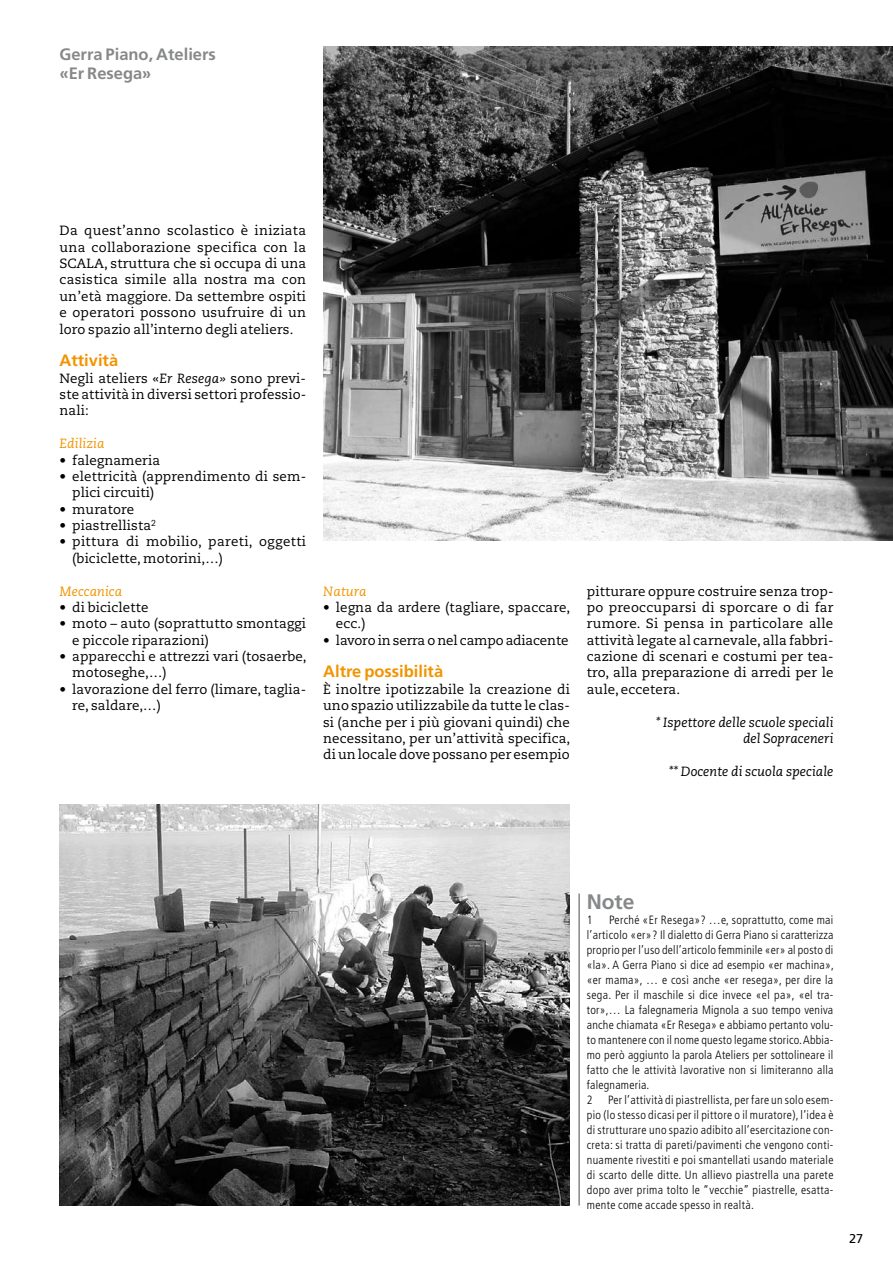
<style>
.page{position:relative;width:893px;height:1263px;background:#fff}
.page>*{position:absolute;margin:0;border:0;box-sizing:border-box;transform-origin:0 0}
.t1{font:700 21px "Frutiger";color:#87888a}
.t2{font:700 16.5px/19.5px "Frutiger";color:#87888a}
.t3{font:700 16.5px "Frutiger";color:#f29400}
.t4{font:13.35px/16.4px "Caecilia";letter-spacing:.01em;color:#000}
.t5{font:italic 13.35px/16.4px "Caecilia";letter-spacing:.01em;color:#000;text-align:right}
.t6{font:13.35px "Caecilia";letter-spacing:-.01em;color:#000}
.t7{font:italic 13.35px "Caecilia";letter-spacing:.01em;color:#f29400}
.t8{font:12.75px "Frutiger";color:#000}
.t9{font:300 condensed 12px/15px "Frutiger";letter-spacing:.02em;color:#000}
.s1{font-style:italic}
</style>
<div class="page">
<img style="left:60px;top:804px;width:510px;height:401px">
<hr style="left:578px;top:893px;width:2px;height:312px;background:#87888a">
<img style="left:323px;top:47px;width:570px;height:493px">
<p class="t2" style="left:60px;top:44px;width:158px">Gerra Piano, Ateliers «Er Resega»</p>
<p class="t4" style="left:60px;top:223px;width:248px;text-align:justify">Da quest’anno scolastico è iniziata una collaborazione specifica con la SCALA, struttura che si occupa di una casistica simile alla nostra ma con un’età maggiore. Da settembre ospiti e operatori possono usufruire di un loro spazio all’interno degli ateliers.</p>
<p class="t3" style="left:60px;top:351px;width:60px">Attività</p>
<p class="t4" style="left:60px;top:370px;width:248px;text-align:justify">Negli ateliers «<span class="s1">Er Resega»</span> sono previ&shy;ste attività in diversi settori professio&shy;nali:</p>
<p class="t7" style="left:60px;top:436px;width:46px">Edilizia</p>
<p class="t4" style="left:60px;top:452px;width:102px">• falegnameria</p>
<p class="t4" style="left:72px;top:468px;width:235px;text-indent:-13px">• elettricità (apprendimento di sem&shy;plici circuiti)</p>
<p class="t4" style="left:60px;top:501px;width:76px">• muratore</p>
<p class="t4" style="left:60px;top:517px;width:98px">• piastrellista<sup>2</sup></p>
<p class="t4" style="left:72px;top:534px;width:235px;text-indent:-13px">• pittura di mobilio, pareti, oggetti (biciclette, motorini,…)</p>
<p class="t7" style="left:60px;top:583px;width:64px">Meccanica</p>
<p class="t4" style="left:60px;top:599px;width:90px">• di biciclette</p>
<p class="t4" style="left:72px;top:616px;width:235px;text-indent:-13px">• moto – auto (soprattutto smontaggi e piccole riparazioni)</p>
<p class="t4" style="left:72px;top:648px;width:236px;text-indent:-13px">• apparecchi e attrezzi vari (tosaerbe, motoseghe,…)</p>
<p class="t4" style="left:72px;top:681px;width:235px;text-indent:-13px">• lavorazione del ferro (limare, taglia&shy;re, saldare,…)</p>
<p class="t7" style="left:323px;top:583px;width:45px">Natura</p>
<p class="t4" style="left:336px;top:599px;width:236px;text-indent:-13px">• legna da ardere (tagliare, spaccare, ecc.)</p>
<p class="t6" style="left:323px;top:632px;width:247px">• lavoro in serra o nel campo adiacente</p>
<p class="t3" style="left:323px;top:662px;width:122px">Altre possibilità</p>
<p class="t4" style="left:323px;top:681px;width:249px;text-align:justify">È inoltre ipotizzabile la creazione di uno spazio utilizzabile da tutte le clas&shy;si (anche per i più giovani quindi) che necessitano, per un’attività specifica, di un locale dove possano per esempio</p>
<p class="t4" style="left:587px;top:583px;width:248px;text-align:justify">pitturare oppure costruire senza trop&shy;po preoccuparsi di sporcare o di far rumore. Si pensa in particolare alle attività legate al carnevale, alla fabbri&shy;cazione di scenari e costumi per tea&shy;tro, alla preparazione di arredi per le aule, eccetera.</p>
<p class="t5" style="left:656px;top:714px;width:179px">* Ispettore delle scuole speciali del Sopraceneri</p>
<p class="t5" style="left:669px;top:763px;width:166px">** Docente di scuola speciale</p>
<h1 class="t1" style="left:587px;top:889px;width:49px">Note</h1>
<p class="t9" style="left:587px;top:912px;width:7px">1</p>
<p class="t9" style="left:587px;top:912px;width:249px;text-indent:22px">Perché «Er Resega»? …e, soprattutto, come mai l’articolo «er»? Il dialetto di Gerra Piano si caratterizza proprio per l’uso dell’articolo femminile «er» al posto di «la». A Gerra Piano si dice ad esempio «er machina», «er mama», … e così anche «er resega», per dire la sega. Per il maschile si dice invece «el pa», «el tra&shy;tor»,… La falegnameria Mignola a suo tempo veniva anche chiamata «Er Resega» e abbiamo pertanto volu&shy;to mantenere con il nome questo legame storico. Abbia&shy;mo però aggiunto la parola Ateliers per sottolineare il fatto che le attività lavorative non si limiteranno alla falegnameria.<br>2</p>
<p class="t9" style="left:587px;top:1092px;width:248px;text-align:justify;text-indent:21px">Per l’attività di piastrellista, per fare un solo esem&shy;pio (lo stesso dicasi per il pittore o il muratore), l’idea è di strutturare uno spazio adibito all’esercitazione con&shy;creta: si tratta di pareti/pavimenti che vengono conti&shy;nuamente rivestiti e poi smantellati usando materiale di scarto delle ditte. Un allievo piastrella una parete dopo aver prima tolto le “vecchie” piastrelle, esatta&shy;mente come accade spesso in realtà.</p>
<p class="t8" style="left:849px;top:1231px;width:16px">27</p>
</div>
